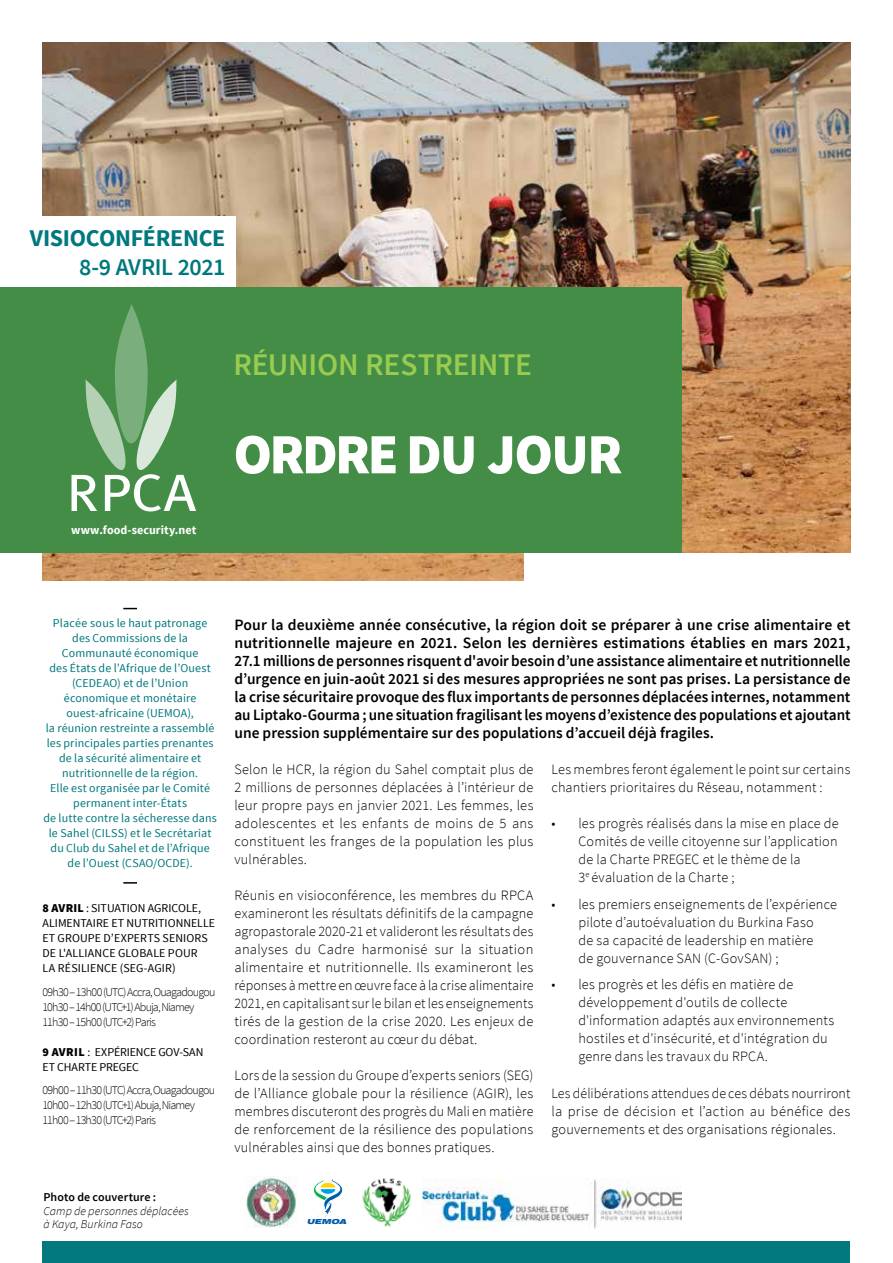
<style>
.page{position:relative;width:893px;height:1263px;background:#fff}
.page>*{position:absolute;margin:0;border:0;box-sizing:border-box;transform-origin:0 0}
.t1{font:900 57px "Source Sans Pro";letter-spacing:-.04em;color:#fff}
.t2{font:600 31.5px "Source Sans Pro";letter-spacing:-.01em;color:#98cb4f}
.t3{font:700 24px "Source Sans Pro";letter-spacing:-.01em;color:#00787d}
.t4{font:600 24px "Source Sans Pro";letter-spacing:-.02em;color:#00787d}
.t5{font:600 15.75px/18px "Source Sans Pro";color:#000;text-align:justify}
.t6{font:300 14.25px/18px "Source Sans Pro";letter-spacing:.015em;color:#000;text-align:justify}
.t7{font:12px/15px "Source Sans Pro";letter-spacing:.01em;color:#00787d;text-align:center}
.t8{font:300 12px/15px "Source Sans Pro";letter-spacing:-.065em;color:#000}
.t9{font:12px/15px "Source Sans Pro";letter-spacing:.005em;color:#000}
.t10{font:italic 300 12px/13.5px "Source Sans Pro";letter-spacing:.005em;color:#000}
.t11{font:700 12px "Source Sans Pro";letter-spacing:.005em;color:#fff}
.t12{font:600 12px "Source Sans Pro";letter-spacing:.005em;color:#000}
.t13{font:italic 900 expanded 6.9px "Swiss 721 BT";color:#005baa;scale:1.14 1}
.s1{font-weight:900}
</style>
<div class="page">
<img style="left:43px;top:43px;width:807px;height:538px">
<div style="left:524px;top:553px;width:345px;height:37px;background:#fff"></div>
<div style="left:0;top:216px;width:235px;height:72px;background:#fff"></div>
<div style="left:0;top:288px;width:682px;height:265px;background:#448d46"></div>
<svg style="left:115px;top:303px;width:33px;height:140px;fill:#7bae7d"></svg>
<svg style="left:72px;top:379px;width:124px;height:133px"></svg>
<svg style="left:123px;top:608px;width:14px;height:1px"></svg>
<svg style="left:123px;top:882px;width:14px;height:2px"></svg>
<img style="left:423px;top:1179px;width:259px;height:50px">
<div style="left:43px;top:1242px;width:807px;height:21px;background:#00787d"></div>
<img style="left:362px;top:1178px;width:49px;height:49px">
<img style="left:246px;top:1177px;width:51px;height:50px">
<svg style="left:314px;top:1179px;width:29px;height:38px"></svg>
<h3 class="t3" style="left:30px;top:222px;width:197px">VISIOCONFÉRENCE</h3>
<h3 class="t4" style="left:79px;top:251px;width:148px">8-9 AVRIL 2021</h3>
<p class="t11" style="left:71px;top:522px;width:127px">www.food-security.net</p>
<h2 class="t2" style="left:233px;top:344px;width:300px">RÉUNION RESTREINTE</h2>
<h1 class="t1" style="left:233px;top:417px;width:391px">ORDRE DU JOUR</h1>
<p class="t7" style="left:43px;top:616px;width:175px">Placée sous le haut patronage des Commissions de la<br>Communauté économique<br>des États de l’Afrique de l’Ouest (CEDEAO) et de l’Union économique et monétaire ouest-africaine (UEMOA),<br>la réunion restreinte a rassemblé les principales parties prenantes de la sécurité alimentaire et nutritionnelle de la région.<br>Elle est organisée par le Comité permanent inter-États<br>de lutte contre la sécheresse dans le Sahel (CILSS) et le Secrétariat du Club du Sahel et de l’Afrique de l’Ouest (CSAO/OCDE).</p>
<p class="t9" style="left:43px;top:901px;width:174px"><span class="s1">8 AVRIL</span> : SITUATION AGRICOLE,<br>ALIMENTAIRE ET NUTRITIONNELLE<br>ET GROUPE D’EXPERTS SENIORS<br>DE L'ALLIANCE GLOBALE POUR<br>LA RÉSILIENCE (SEG-AGIR)</p>
<p class="t8" style="left:43px;top:984px;width:174px">09h30 – 13h00 (UTC) Accra, Ouagadougou<br>10h30 – 14h00 (UTC+1) Abuja, Niamey<br>11h30 – 15h00 (UTC+2) Paris</p>
<p class="t9" style="left:43px;top:1044px;width:162px"><span class="s1">9 AVRIL</span> : EXPÉRIENCE GOV-SAN<br>ET CHARTE PREGEC</p>
<p class="t8" style="left:43px;top:1083px;width:174px">09h00 – 11h30 (UTC) Accra, Ouagadougou<br>10h00 – 12h30 (UTC+1) Abuja, Niamey<br>11h00 – 13h30 (UTC+2) Paris</p>
<p class="t12" style="left:44px;top:1190px;width:114px">Photo de couverture :</p>
<p class="t10" style="left:44px;top:1204px;width:147px">Camp de personnes déplacées à Kaya, Burkina Faso</p>
<p class="t5" style="left:234px;top:616px;width:618px">Pour la deuxième année consécutive, la région doit se préparer à une crise alimentaire et nutritionnelle majeure en 2021. Selon les dernières estimations établies en mars 2021, 27.1 millions de personnes risquent d'avoir besoin d’une assistance alimentaire et nutritionnelle d’urgence en juin-août 2021 si des mesures appropriées ne sont pas prises. La persistance de la crise sécuritaire provoque des flux importants de personnes déplacées internes, notamment au Liptako-Gourma ; une situation fragilisant les moyens d’existence des populations et ajoutant une pression supplémentaire sur des populations d’accueil déjà fragiles.</p>
<p class="t6" style="left:234px;top:760px;width:301px">Selon le HCR, la région du Sahel comptait plus de 2 millions de personnes déplacées à l’intérieur de leur propre pays en janvier 2021. Les femmes, les adolescentes et les enfants de moins de 5 ans constituent les franges de la population les plus vulnérables.</p>
<p class="t6" style="left:234px;top:886px;width:301px">Réunis en visioconférence, les membres du RPCA examineront les résultats définitifs de la campagne agropastorale 2020-21 et valideront les résultats des analyses du Cadre harmonisé sur la situation alimentaire et nutritionnelle. Ils examineront les réponses à mettre en œuvre face à la crise alimentaire 2021, en capitalisant sur le bilan et les enseignements tirés de la gestion de la crise 2020. Les enjeux de coordination resteront au cœur du débat.</p>
<p class="t6" style="left:234px;top:1066px;width:300px">Lors de la session du Groupe d’experts seniors (SEG) de l’Alliance globale pour la résilience (AGIR), les membres discuteront des progrès du Mali en matière de renforcement de la résilience des populations vulnérables ainsi que des bonnes pratiques.</p>
<p class="t6" style="left:551px;top:760px;width:300px">Les membres feront également le point sur certains chantiers prioritaires du Réseau, notamment :</p>
<p class="t6" style="left:578px;top:814px;width:262px;text-align:left;text-indent:-27px">• les progrès réalisés dans la mise en place de Comités de veille citoyenne sur l’application de la Charte PREGEC et le thème de la<br>3<sup>e</sup> évaluation de la Charte ;</p>
<p class="t6" style="left:578px;top:895px;width:260px;text-align:left;text-indent:-27px">• les premiers enseignements de l’expérience pilote d’autoévaluation du Burkina Faso<br>de sa capacité de leadership en matière<br>de gouvernance SAN (C-GovSAN) ;</p>
<p class="t6" style="left:578px;top:975px;width:257px;text-align:left;text-indent:-27px">• les progrès et les défis en matière de développement d'outils de collecte d'information adaptés aux environnements hostiles et d'insécurité, et d'intégration du genre dans les travaux du RPCA.</p>
<p class="t6" style="left:551px;top:1084px;width:300px">Les délibérations attendues de ces débats nourriront la prise de décision et l’action au bénéfice des gouvernements et des organisations régionales.</p>
<p class="t13" style="left:307px;top:1218px;width:38px">UEMOA</p>
</div>
